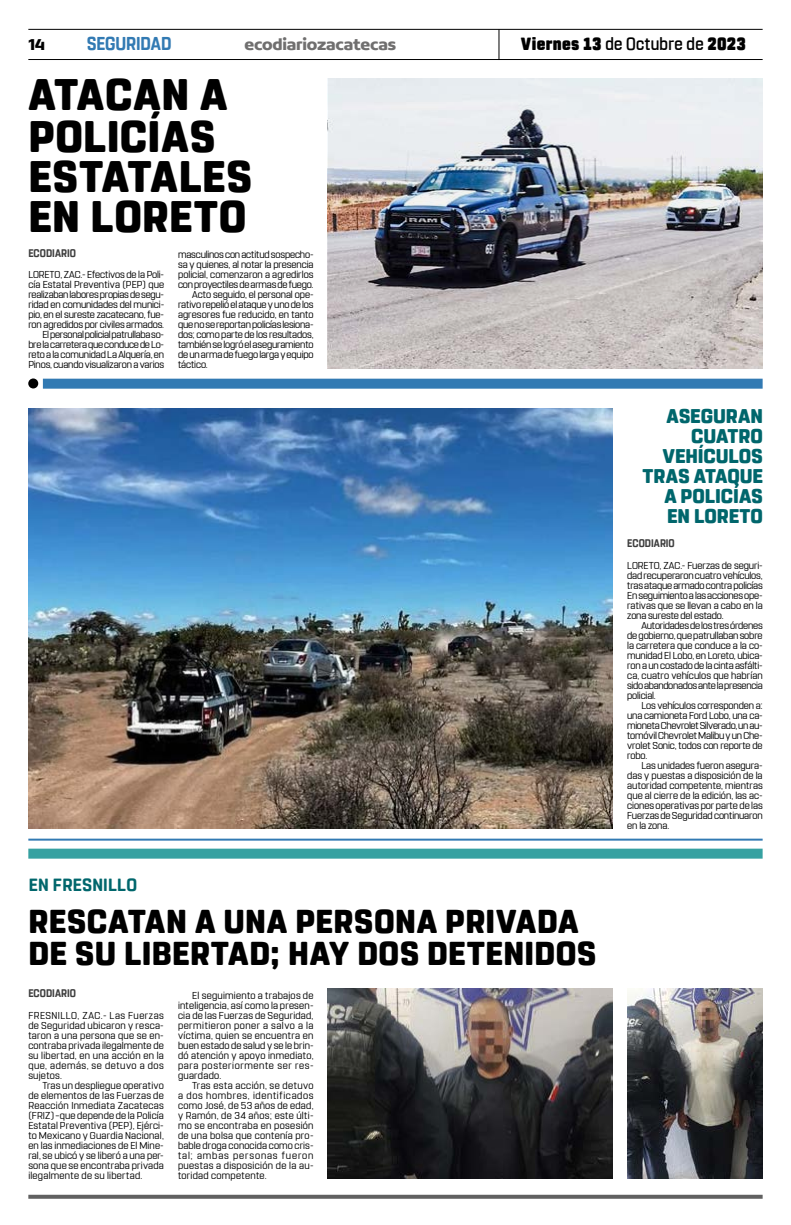
<style>
.page{position:relative;width:791px;height:1225px;background:#fff}
.page>*{position:absolute;margin:0;border:0;box-sizing:border-box;transform-origin:0 0}
.t1{font:800 44px/40.7px "Rohn Rounded";letter-spacing:.015em;color:#000}
.t2{font:800 33px/32px "Rohn Rounded";letter-spacing:.015em;color:#000}
.t3{font:800 19.8px/20px "Rohn Rounded";letter-spacing:-.005em;color:#00666c;text-align:right}
.t4{font:700 18.6px "Rohn Rounded";letter-spacing:-.01em;color:#327ab3;scale:.91 1}
.t5{font:900 17.6px "Rohn Rounded";letter-spacing:.02em;color:#000;scale:.91 1}
.t6{font:700 17.6px "Rohn Rounded";letter-spacing:.02em;color:#00666c}
.t7{font:700 16.9px "Concord";letter-spacing:-.01em;color:#706f6f}
.t8{font:700 16.9px "Concord";color:#000}
.t9{font:700 11px "Rohn Rounded";letter-spacing:.005em;color:#3d3d3d;scale:.91 1}
.t10{font:10px/10px "Rohn Rounded";letter-spacing:-.01em;color:#000;text-align:justify}
.s1{font-weight:500}
</style>
<div class="page">
<hr style="left:28px;top:29px;width:735px;height:1px;background:#000">
<hr style="left:28px;top:59px;width:735px;height:1px;background:#000">
<hr style="left:498px;top:29px;width:1px;height:31px;background:#000">
<svg style="left:28px;top:1194px;width:735px;height:4px;background:#7f7f7f"></svg>
<div style="left:28px;top:848px;width:735px;height:10px;background:#36a1a1"></div>
<img style="left:328px;top:78px;width:435px;height:290px">
<div style="left:43px;top:379px;width:720px;height:10px;background:#327ab3"></div>
<hr style="left:28px;top:838px;width:735px;height:2px;background:#327ab3">
<div style="left:28px;top:378px;width:10px;height:10px;background:#000;border-radius:50%"></div>
<img style="left:28px;top:408px;width:585px;height:420px">
<img style="left:328px;top:988px;width:285px;height:190px">
<img style="left:627px;top:988px;width:135px;height:190px">
<h3 class="t8" style="left:28px;top:34px;width:18px">14</h3>
<h3 class="t4" style="left:87px;top:33px;width:95px">SEGURIDAD</h3>
<h3 class="t7" style="left:244px;top:34px;width:153px">ecodiariozacatecas</h3>
<h3 class="t5" style="left:521px;top:34px;width:249px">Viernes 13 <span class="s1">de Octubre de</span> 2023</h3>
<h1 class="t1" style="left:28px;top:75px;width:225px">ATACAN A<br>POLICÍAS<br>ESTATALES<br>EN LORETO</h1>
<p class="t10" style="left:28px;top:270px;width:137px;text-align:right">LORETO, ZAC.- Efectivos de la Poli&shy;cía Estatal Preventiva (PEP) que realizaban labores propias de segu&shy;ridad en comunidades del munici&shy;pio, en el sureste zacatecano, fue&shy;ron agredidos por civiles armados.<br>El personal policial patrullaba so&shy;bre la carretera que conduce de Lo&shy;reto a la comunidad La Alquería, en Pinos, cuando visualizaron a varios</p>
<p class="t9" style="left:28px;top:246px;width:54px">ECODIARIO</p>
<p class="t10" style="left:178px;top:250px;width:137px">masculinos con actitud sospecho-</p>
<p class="t10" style="left:178px;top:260px;width:137px">sa y quienes, al notar la presencia</p>
<p class="t10" style="left:178px;top:270px;width:137px">policial, comenzaron a agredirlos</p>
<p class="t10" style="left:178px;top:280px;width:137px">con proyectiles de armas de fuego.</p>
<p class="t10" style="left:192px;top:290px;width:123px">Acto seguido, el personal ope-</p>
<p class="t10" style="left:178px;top:300px;width:137px">rativo repelió el ataque y uno de los</p>
<p class="t10" style="left:178px;top:310px;width:137px">agresores fue reducido, en tanto</p>
<p class="t10" style="left:178px;top:320px;width:137px">que no se reportan policías lesiona-</p>
<p class="t10" style="left:178px;top:330px;width:137px">dos; como parte de los resultados,</p>
<p class="t10" style="left:178px;top:340px;width:137px">también se logró el aseguramiento</p>
<p class="t10" style="left:178px;top:350px;width:137px">de un arma de fuego larga y equipo</p>
<p class="t10" style="left:178px;top:360px;width:31px">táctico.</p>
<h3 class="t3" style="left:642px;top:406px;width:122px">ASEGURAN<br>CUATRO<br>VEHÍCULOS<br>TRAS ATAQUE<br>A POLICÍAS<br>EN LORETO</h3>
<p class="t9" style="left:627px;top:536px;width:54px">ECODIARIO</p>
<h3 class="t6" style="left:29px;top:875px;width:110px">EN FRESNILLO</h3>
<h2 class="t2" style="left:29px;top:905px;width:569px">RESCATAN A UNA PERSONA PRIVADA<br>DE SU LIBERTAD; HAY DOS DETENIDOS</h2>
<p class="t10" style="left:178px;top:990px;width:137px;text-indent:14px">El seguimiento a trabajos de inteligencia, así como la presen&shy;cia de las Fuerzas de Seguridad, permitieron poner a salvo a la víctima, quien se encuentra en buen estado de salud y se le brin&shy;dó atención y apoyo inmediato, para posteriormente ser res&shy;guardado.</p>
<p class="t10" style="left:178px;top:1080px;width:137px;text-indent:14px">Tras esta acción, se detuvo a dos hombres, identificados como José, de 53 años de edad, y Ramón, de 34 años; este últi&shy;mo se encontraba en posesión de una bolsa que contenía pro&shy;bable droga conocida como cris&shy;tal; ambas personas fueron puestas a disposición de la au&shy;toridad competente.</p>
<p class="t9" style="left:28px;top:986px;width:54px">ECODIARIO</p>
<p class="t10" style="left:28px;top:1010px;width:137px">FRESNILLO, ZAC.- Las Fuerzas de Seguridad ubicaron y resca&shy;taron a una persona que se en&shy;contraba privada ilegalmente de su libertad, en una acción en la que, además, se detuvo a dos sujetos.</p>
<p class="t10" style="left:28px;top:1080px;width:137px;text-indent:14px">Tras un despliegue operativo de elementos de las Fuerzas de Reacción Inmediata Zacatecas (FRIZ) –que depende de la Policía Estatal Preventiva (PEP), Ejérci&shy;to Mexicano y Guardia Nacional, en las inmediaciones de El Mine&shy;ral, se ubicó y se liberó a una per&shy;sona que se encontraba privada ilegalmente de su libertad.</p>
<p class="t10" style="left:627px;top:560px;width:137px">LORETO, ZAC.- Fuerzas de seguri&shy;dad recuperaron cuatro vehículos, tras ataque armado contra policías En seguimiento a las acciones ope&shy;rativas que se llevan a cabo en la zona sureste del estado.</p>
<p class="t10" style="left:627px;top:620px;width:137px;text-indent:14px">Autoridades de los tres órdenes de gobierno, que patrullaban sobre la carretera que conduce a la co&shy;munidad El Lobo, en Loreto, ubica&shy;ron a un costado de la cinta asfálti&shy;ca, cuatro vehículos que habrían sido abandonados ante la presencia policial.</p>
<p class="t10" style="left:627px;top:700px;width:137px;text-indent:14px">Los vehículos corresponden a: una camioneta Ford Lobo, una ca&shy;mioneta Chevrolet Silverado, un au&shy;tomóvil Chevrolet Malibu y un Che&shy;vrolet Sonic, todos con reporte de robo.</p>
<p class="t10" style="left:627px;top:760px;width:137px;text-indent:14px">Las unidades fueron asegura&shy;das y puestas a disposición de la autoridad competente, mientras que al cierre de la edición, las ac&shy;ciones operativas por parte de las Fuerzas de Seguridad continuaron en la zona.</p>
</div>
